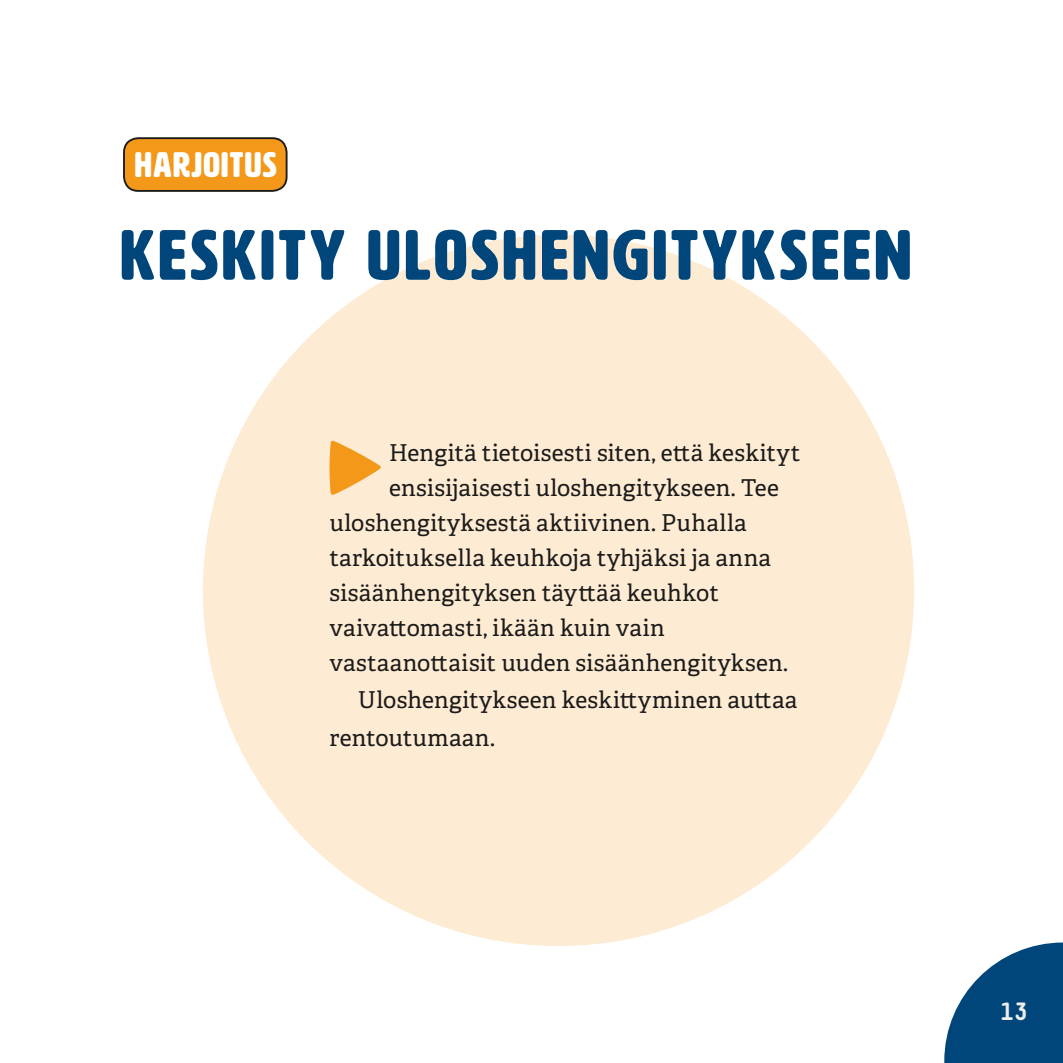
<style>
.page{position:relative;width:1063px;height:1063px;background:#fff}
.page>*{position:absolute;margin:0;border:0;box-sizing:border-box;transform-origin:0 0}
.t1{font:70px "HWT Artz";letter-spacing:.055em;color:#00467a}
.t2{font:35px "HWT Artz";letter-spacing:.04em;color:#fff}
.t3{font:700 25px "Decima Round A";color:#ededed}
.t4{font:23.25px/37.5px "Adelle PE";letter-spacing:.01em;color:#1b1b1a}
</style>
<div class="page">
<svg style="left:944px;top:943px;width:119px;height:120px"></svg>
<div style="left:203px;top:235px;width:711px;height:711px;background:#feebd3;border-radius:50%"></div>
<div style="left:124px;top:138px;width:163px;height:53px;background:#f4981a;border-radius:14px"></div>
<div style="left:123px;top:137px;width:165px;height:55px;border:2px solid #1b1b1a;border-radius:14px"></div>
<svg style="left:330px;top:440px;width:51px;height:55px"></svg>
<h2 class="t2" style="left:135px;top:146px;width:143px">HARJOITUS</h2>
<h1 class="t1" style="left:120px;top:218px;width:792px">KESKITY ULOSHENGITYKSEEN</h1>
<p class="t4" style="left:389px;top:433px;width:413px">Hengitä tietoisesti siten, että keskityt</p>
<p class="t4" style="left:389px;top:468px;width:391px">ensisijaisesti uloshengitykseen. Tee</p>
<p class="t4" style="left:330px;top:503px;width:419px">uloshengityksestä aktiivinen. Puhalla</p>
<p class="t4" style="left:330px;top:538px;width:443px">tarkoituksella keuhkoja tyhjäksi ja anna</p>
<p class="t4" style="left:330px;top:573px;width:391px">sisäänhengityksen täyttää keuhkot</p>
<p class="t4" style="left:330px;top:608px;width:337px">vaivattomasti, ikään kuin vain</p>
<p class="t4" style="left:330px;top:643px;width:460px">vastaanottaisit uuden sisäänhengityksen.</p>
<p class="t4" style="left:330px;top:680px;width:470px;text-indent:28px">Uloshengitykseen keskittyminen auttaa rentoutumaan.</p>
<p class="t3" style="left:1001px;top:997px;width:28px">13</p>
</div>
